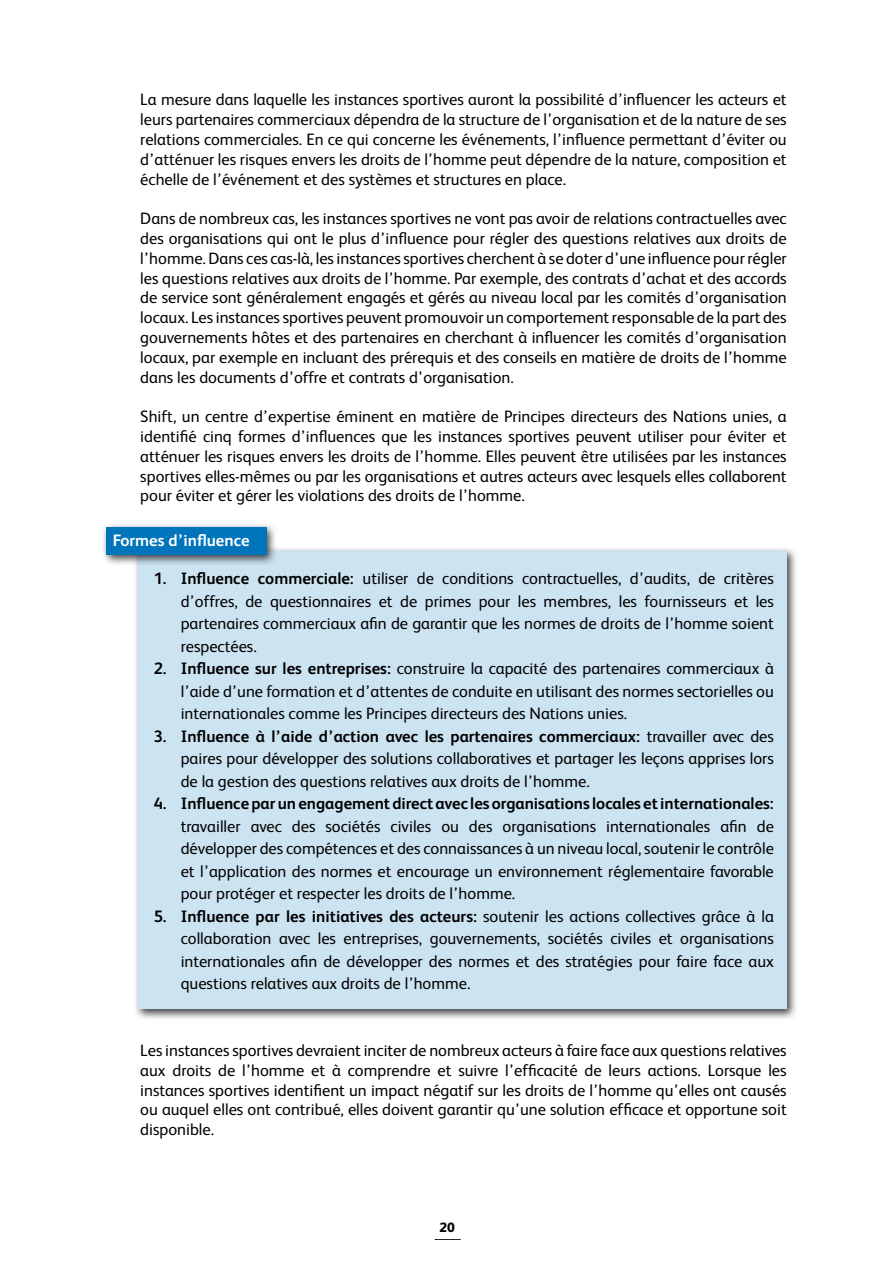
<style>
.page{position:relative;width:893px;height:1263px;background:#fff}
.page>*{position:absolute;margin:0;border:0;box-sizing:border-box;transform-origin:0 0}
.t1{font:16.5px/19.8px "FS Albert";color:#000;text-align:justify}
.t2{font:700 16.5px "FS Albert";color:#000}
.t3{font:700 16.5px "FS Albert";color:#fff}
.t4{font:800 13.5px "FS Albert";color:#000}
.s1{font-weight:700}
</style>
<div class="page">
<svg style="left:435px;top:1239px;width:25px;height:1px"></svg>
<div style="left:133px;top:546px;width:665px;height:474px;background:#000;opacity:.75"></div>
<div style="left:138px;top:551px;width:649px;height:458px;background:#cce3f1"></div>
<div style="left:101px;top:522px;width:177px;height:44px;background:#000;opacity:.75"></div>
<div style="left:106px;top:527px;width:160px;height:28px;background:#0075bc"></div>
<p class="t1" style="left:140px;top:89px;width:648px">La mesure dans laquelle les instances sportives auront la possibilité d’influencer les acteurs et leurs partenaires commerciaux dépendra de la structure de l’organisation et de la nature de ses relations commerciales. En ce qui concerne les événements, l’influence permettant d’éviter ou d’atténuer les risques envers les droits de l’homme peut dépendre de la nature, composition et échelle de l’événement et des systèmes et structures en place.</p>
<p class="t1" style="left:140px;top:208px;width:648px">Dans de nombreux cas, les instances sportives ne vont pas avoir de relations contractuelles avec des organisations qui ont le plus d’influence pour régler des questions relatives aux droits de l’homme. Dans ces cas-là, les instances sportives cherchent à se doter d’une influence pour régler les questions relatives aux droits de l’homme. Par exemple, des contrats d’achat et des accords de service sont généralement engagés et gérés au niveau local par les comités d’organisation locaux. Les instances sportives peuvent promouvoir un comportement responsable de la part des gouvernements hôtes et des partenaires en cherchant à influencer les comités d’organisation locaux, par exemple en incluant des prérequis et des conseils en matière de droits de l’homme dans les documents d’offre et contrats d’organisation.</p>
<p class="t1" style="left:140px;top:406px;width:648px">Shift, un centre d’expertise éminent en matière de Principes directeurs des Nations unies, a identifié cinq formes d’influences que les instances sportives peuvent utiliser pour éviter et atténuer les risques envers les droits de l’homme. Elles peuvent être utilisées par les instances sportives elles-mêmes ou par les organisations et autres acteurs avec lesquels elles collaborent pour éviter et gérer les violations des droits de l’homme.</p>
<p class="t3" style="left:113px;top:529px;width:138px">Formes d’influence</p>
<p class="t1" style="left:181px;top:566px;width:595px;line-height:22.5px;text-indent:-27px"><span class="s1">1. Influence commerciale:</span> utiliser de conditions contractuelles, d’audits, de critères d’offres, de questionnaires et de primes pour les membres, les fournisseurs et les partenaires commerciaux afin de garantir que les normes de droits de l’homme soient respectées.</p>
<p class="t1" style="left:181px;top:656px;width:595px;line-height:22.5px;text-indent:-27px"><span class="s1">2. Influence sur les entreprises:</span> construire la capacité des partenaires commerciaux à l’aide d’une formation et d’attentes de conduite en utilisant des normes sectorielles ou internationales comme les Principes directeurs des Nations unies.</p>
<p class="t1" style="left:181px;top:724px;width:595px;line-height:22.5px;text-indent:-27px"><span class="s1">3. Influence à l’aide d’action avec les partenaires commerciaux:</span> travailler avec des paires pour développer des solutions collaboratives et partager les leçons apprises lors de la gestion des questions relatives aux droits de l’homme.</p>
<p class="t2" style="left:154px;top:792px;width:622px">4. Influence par un engagement direct avec les organisations locales et internationales:</p>
<p class="t1" style="left:181px;top:814px;width:595px;line-height:22.5px">travailler avec des sociétés civiles ou des organisations internationales afin de développer des compétences et des connaissances à un niveau local, soutenir le contrôle et l’application des normes et encourage un environnement réglementaire favorable pour protéger et respecter les droits de l’homme.</p>
<p class="t1" style="left:181px;top:904px;width:595px;line-height:22.5px;text-indent:-27px"><span class="s1">5. Influence par les initiatives des acteurs:</span> soutenir les actions collectives grâce à la collaboration avec les entreprises, gouvernements, sociétés civiles et organisations internationales afin de développer des normes et des stratégies pour faire face aux questions relatives aux droits de l’homme.</p>
<p class="t1" style="left:140px;top:1039px;width:648px">Les instances sportives devraient inciter de nombreux acteurs à faire face aux questions relatives aux droits de l’homme et à comprendre et suivre l’efficacité de leurs actions. Lorsque les instances sportives identifient un impact négatif sur les droits de l’homme qu’elles ont causés ou auquel elles ont contribué, elles doivent garantir qu’une solution efficace et opportune soit disponible.</p>
<p class="t4" style="left:439px;top:1218px;width:17px">20</p>
</div>
